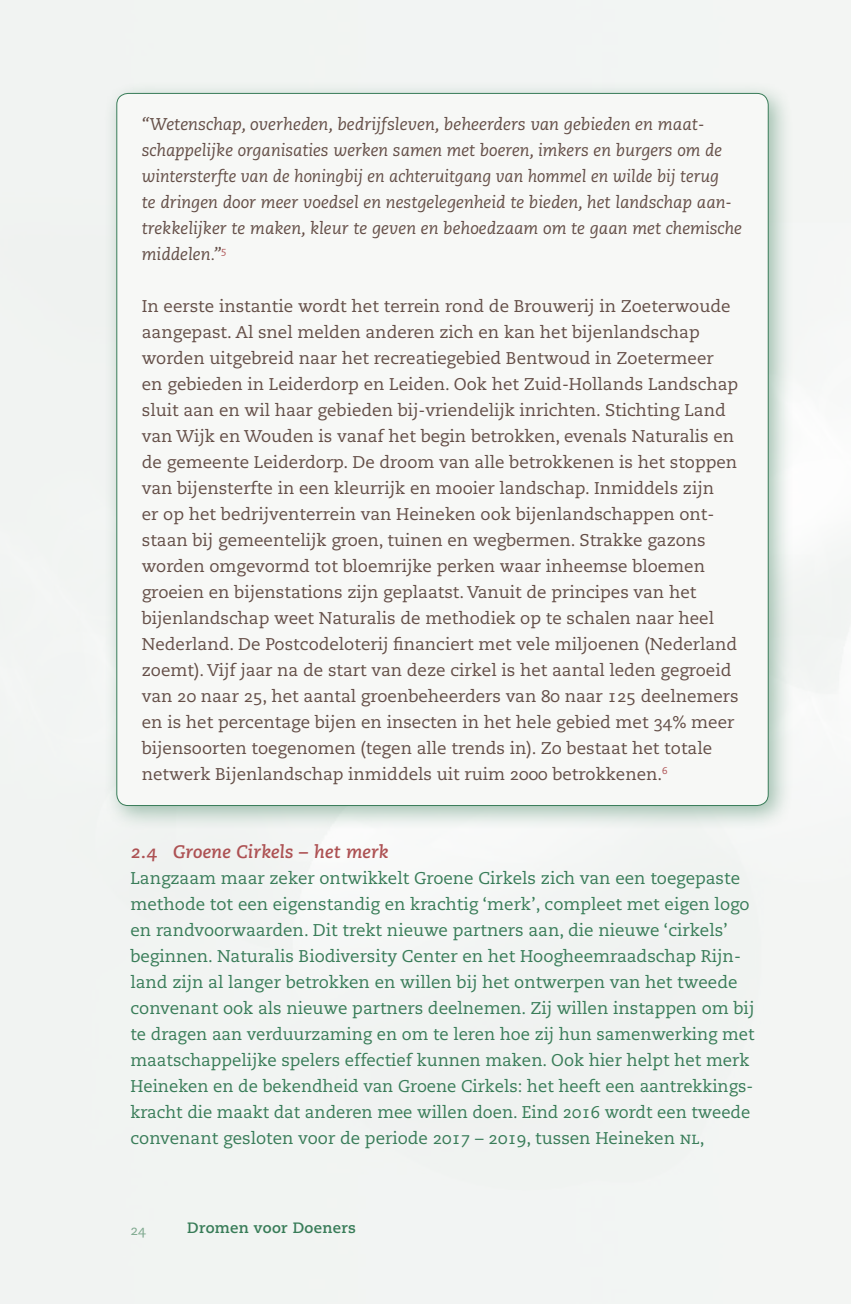
<style>
.page{position:relative;width:851px;height:1304px;background:#fff}
.page>*{position:absolute;margin:0;border:0;box-sizing:border-box;transform-origin:0 0}
.Kop_2{font:18px "Caecilia Bold Italic Os F";letter-spacing:.01em;color:#ad5153}
.Normaal{font:17px/26px "Caecilia Roman Os F";color:#644e47}
.Normaal-2{font:17px/26px "Caecilia Roman Os F";color:#387c58}
.Normaal-3{font:17px/26px "Caecilia Italic Os F";color:#644e47}
.t1{font:15px "Caecilia Bold Os F";letter-spacing:.02em;color:#387c58}
.t2{font:14px "Caecilia Roman Os F";color:#7fa98f}
.s1{font-family:"Caecilia Roman SC"}
</style>
<div class="page">
<div style="left:103px;top:80px;width:690px;height:751px;background:#387c58;opacity:.45"></div>
<div style="left:117px;top:93px;width:651px;height:713px;background:#f7f8f6;border-radius:11px"></div>
<p class="Normaal-3" style="left:142px;top:112px;width:601px">“Wetenschap, overheden, bedrijfsleven, beheerders van gebieden en maat&shy;schappelijke organisaties werken samen met boeren, imkers en burgers om de wintersterfte van de honingbij en achteruitgang van hommel en wilde bij terug<br>te dringen door meer voedsel en nestgelegenheid te bieden, het landschap aan&shy;trekkelijker te maken, kleur te geven en behoedzaam om te gaan met chemische middelen.”<sup>5</sup></p>
<p class="Normaal" style="left:142px;top:293px;width:598px">In eerste instantie wordt het terrein rond de Brouwerij in Zoeterwoude aangepast. Al snel melden anderen zich en kan het bijenlandschap worden uitgebreid naar het recreatiegebied Bentwoud in Zoetermeer en gebieden in Leiderdorp en Leiden. Ook het Zuid-Hollands Landschap sluit aan en wil haar gebieden bij-vriendelijk inrichten. Stichting Land van Wijk en Wouden is vanaf het begin betrokken, evenals Naturalis en de gemeente Leiderdorp. De droom van alle betrokkenen is het stoppen van bijensterfte in een kleurrijk en mooier landschap. Inmiddels zijn<br>er op het bedrijventerrein van Heineken ook bijenlandschappen ont&shy;staan bij gemeentelijk groen, tuinen en wegbermen. Strakke gazons worden omgevormd tot bloemrijke perken waar inheemse bloemen groeien en bijenstations zijn geplaatst. Vanuit de principes van het bijenlandschap weet Naturalis de methodiek op te schalen naar heel Nederland. De Postcodeloterij financiert met vele miljoenen (Nederland zoemt). Vijf jaar na de start van deze cirkel is het aantal leden gegroeid van 20 naar 25, het aantal groenbeheerders van 80 naar 125 deelnemers en is het percentage bijen en insecten in het hele gebied met 34% meer bijensoorten toegenomen (tegen alle trends in). Zo bestaat het totale netwerk Bijenlandschap inmiddels uit ruim 2000 betrokkenen.<sup>6</sup></p>
<p class="Kop_2" style="left:130px;top:841px;width:259px">2.4 Groene Cirkels – het merk</p>
<p class="Normaal-2" style="left:130px;top:865px;width:625px">Langzaam maar zeker ontwikkelt Groene Cirkels zich van een toegepaste methode tot een eigenstandig en krachtig ‘merk’, compleet met eigen logo en randvoorwaarden. Dit trekt nieuwe partners aan, die nieuwe ‘cirkels’ beginnen. Naturalis Biodiversity Center en het Hoogheemraadschap Rijn&shy;land zijn al langer betrokken en willen bij het ontwerpen van het tweede convenant ook als nieuwe partners deelnemen. Zij willen instappen om bij te dragen aan verduurzaming en om te leren hoe zij hun samenwerking met maatschappelijke spelers effectief kunnen maken. Ook hier helpt het merk Heineken en de bekendheid van Groene Cirkels: het heeft een aantrekkings&shy;kracht die maakt dat anderen mee willen doen. Eind 2016 wordt een tweede convenant gesloten voor de periode 2017 – 2019, tussen Heineken <span class="s1">nl</span>,</p>
<p class="t2" style="left:130px;top:1222px;width:17px">24</p>
<p class="t1" style="left:187px;top:1219px;width:170px">Dromen voor Doeners</p>
</div>
